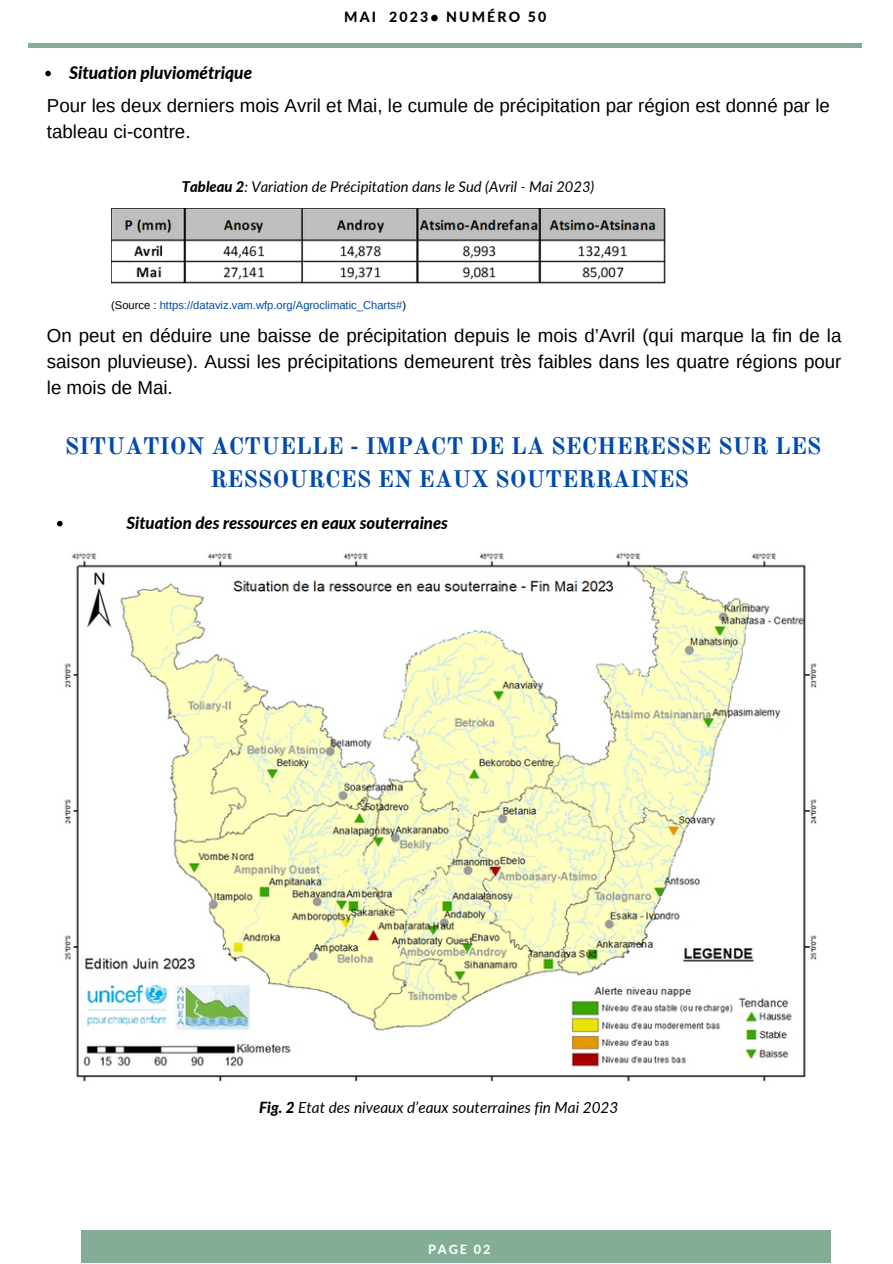
<style>
.page{position:relative;width:893px;height:1264px;background:#fff}
.page>*{position:absolute;margin:0;border:0;box-sizing:border-box;transform-origin:0 0}
.t1{font:700 23.55px/32.5px "Old Standard";color:#004aad;text-align:center}
.t2{font:18.75px/25.8px "Arimo";color:#000;text-align:justify}
.t3{font:italic 800 17.4px "Lato";color:#000}
.t4{font:italic 800 16.8px "Lato";color:#000}
.t5{font:italic 15.3px "Lato";color:#000}
.t6{font:italic 14.7px "Lato";color:#000}
.t7{font:800 14.1px "Lato";letter-spacing:.15em;color:#000}
.t8{font:800 12.75px "Lato";letter-spacing:.15em;color:#fff}
.t9{font:11.25px "Arimo";color:#004aad}
.s1{font-weight:800}
.s2{color:#000}
</style>
<div class="page">
<hr style="left:29px;top:44px;width:832px;height:3px;background:#83ad96">
<div style="left:81px;top:1230px;width:749px;height:32px;background:#83ad96"></div>
<img style="left:111px;top:208px;width:554px;height:76px">
<img style="left:64px;top:553px;width:753px;height:529px">
<svg style="left:45px;top:71px;width:6px;height:5px"></svg>
<svg style="left:57px;top:521px;width:6px;height:5px"></svg>
<p class="t3" style="left:69px;top:62px;width:185px">Situation pluviométrique</p>
<p class="t7" style="left:344px;top:9px;width:203px">MAI 2023• NUMÉRO 50</p>
<p class="t2" style="left:47px;top:93px;width:784px">Pour les deux derniers mois Avril et Mai, le cumule de précipitation par région est donné par le tableau ci-contre.</p>
<p class="t6" style="left:182px;top:177px;width:414px"><span class="s1">Tableau 2</span>: Variation de Précipitation dans le Sud (Avril - Mai 2023)</p>
<p class="t9" style="left:111px;top:298px;width:296px"><span class="s2">(Source :</span> https://dataviz.vam.wfp.org/Agroclimatic_Charts#<span class="s2">)</span></p>
<p class="t2" style="left:47px;top:323px;width:796px">On peut en déduire une baisse de précipitation depuis le mois d’Avril (qui marque la fin de la saison pluvieuse). Aussi les précipitations demeurent très faibles dans les quatre régions pour le mois de Mai.</p>
<p class="t1" style="left:65px;top:430px;width:758px">SITUATION ACTUELLE - IMPACT DE LA SECHERESSE SUR LES<br>RESSOURCES EN EAUX SOUTERRAINES</p>
<p class="t4" style="left:126px;top:512px;width:323px">Situation des ressources en eaux souterraines</p>
<p class="t5" style="left:259px;top:1097px;width:361px"><span class="s1">Fig. 2</span> Etat des niveaux d’eaux souterraines fin Mai 2023</p>
<p class="t8" style="left:428px;top:1241px;width:64px">PAGE 02</p>
</div>
